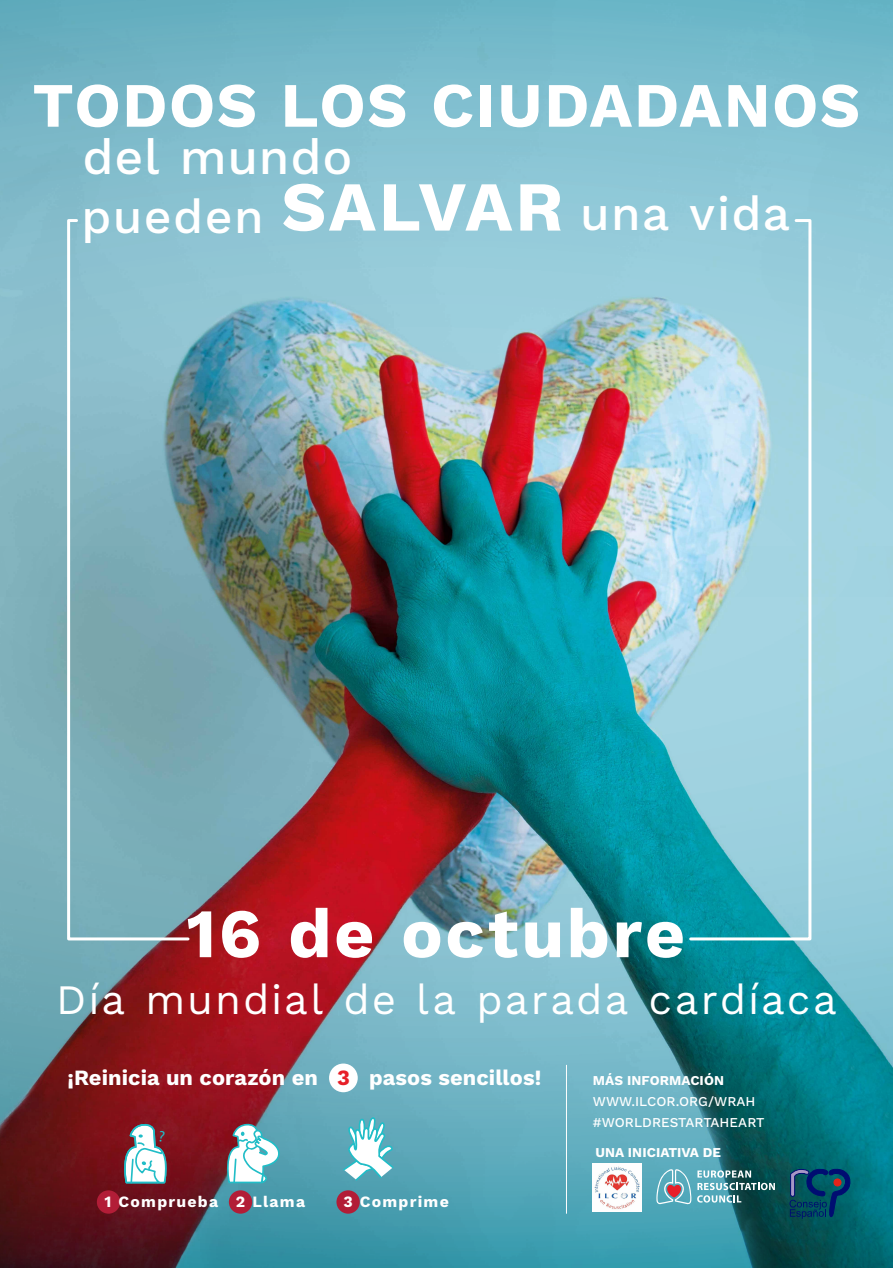
<style>
.page{position:relative;width:893px;height:1268px;background:#fff}
.page>*{position:absolute;margin:0;border:0;box-sizing:border-box;transform-origin:0 0}
.bullet{font:700 70.05px "Work Sans";letter-spacing:.035em;color:#fff}
.bullet-2{font:700 69.3px "Work Sans";letter-spacing:.035em;color:#fff}
.bullet-3{font:700 63px "Work Sans";letter-spacing:.02em;color:#fff}
.bullet-4{font:500 49.57px "Work Sans";letter-spacing:.02em;color:#fff}
.bullet-5{font:500 47.85px "Work Sans";letter-spacing:.03em;color:#fff}
.bullet-6{font:41.85px "Work Sans";letter-spacing:.05em;color:#fff}
.t1{font:700 21.75px "Work Sans";letter-spacing:.005em;color:#fff}
.t2{font:700 15.75px "Work Sans";letter-spacing:.08em;color:#fff}
.t3{font:500 13.5px "Work Sans";letter-spacing:.005em;color:#fff}
.t4{font:700 13.5px "Work Sans";letter-spacing:.005em;color:#fff}
.s1{color:#e71f28}
</style>
<div class="page">
<img style="left:0;top:596px;width:619px;height:671px">
<img style="left:619px;top:596px;width:274px;height:671px">
<img style="left:0;top:0;width:619px;height:545px">
<img style="left:619px;top:0;width:274px;height:545px">
<img style="left:66px;top:217px;width:747px;height:724px">
<svg style="left:342px;top:1115px;width:53px;height:91px"></svg>
<div style="left:329px;top:1063px;width:29px;height:28px;background:#fff;border-radius:50%"></div>
<div style="left:97px;top:1189px;width:23px;height:24px;background:#b21d37;border-radius:50%"></div>
<div style="left:229px;top:1189px;width:23px;height:24px;background:#b21d37;border-radius:50%"></div>
<div style="left:336px;top:1189px;width:24px;height:24px;background:#b21d37;border-radius:50%"></div>
<svg style="left:697px;top:1170px;width:78px;height:32px;background:#568c91"></svg>
<svg style="left:656px;top:1168px;width:35px;height:35px"></svg>
<img style="left:593px;top:1162px;width:49px;height:49px">
<hr style="left:566px;top:1064px;width:1px;height:149px;background:#fff">
<svg style="left:789px;top:1168px;width:62px;height:50px;background:#0a4667"></svg>
<svg style="left:123px;top:1123px;width:161px;height:77px"></svg>
<p class="bullet-3" style="left:33px;top:69px;width:829px">TODOS LOS CIUDADANOS</p>
<p class="bullet-4" style="left:82px;top:128px;width:272px">del mundo</p>
<p class="bullet-5" style="left:81px;top:188px;width:184px">pueden</p>
<p class="bullet-5" style="left:580px;top:186px;width:211px">una vida</p>
<p class="bullet" style="left:281px;top:166px;width:284px">SALVAR</p>
<p class="bullet-2" style="left:186px;top:893px;width:501px">16 de octubre</p>
<p class="bullet-6" style="left:56px;top:974px;width:782px">Día mundial de la parada cardíaca</p>
<p class="t1" style="left:67px;top:1064px;width:475px">¡Reinicia un corazón en <span class="s1">3</span> pasos sencillos!</p>
<p class="t4" style="left:593px;top:1072px;width:133px">MÁS INFORMACIÓN</p>
<p class="t3" style="left:593px;top:1093px;width:164px">WWW.ILCOR.ORG/WRAH</p>
<p class="t3" style="left:593px;top:1114px;width:173px">#WORLDRESTARTAHEART</p>
<p class="t4" style="left:595px;top:1143px;width:127px">UNA INICIATIVA DE</p>
<p class="t2" style="left:105px;top:1192px;width:115px">1 Comprueba</p>
<p class="t2" style="left:236px;top:1192px;width:71px">2 Llama</p>
<p class="t2" style="left:343px;top:1192px;width:107px">3 Comprime</p>
</div>
